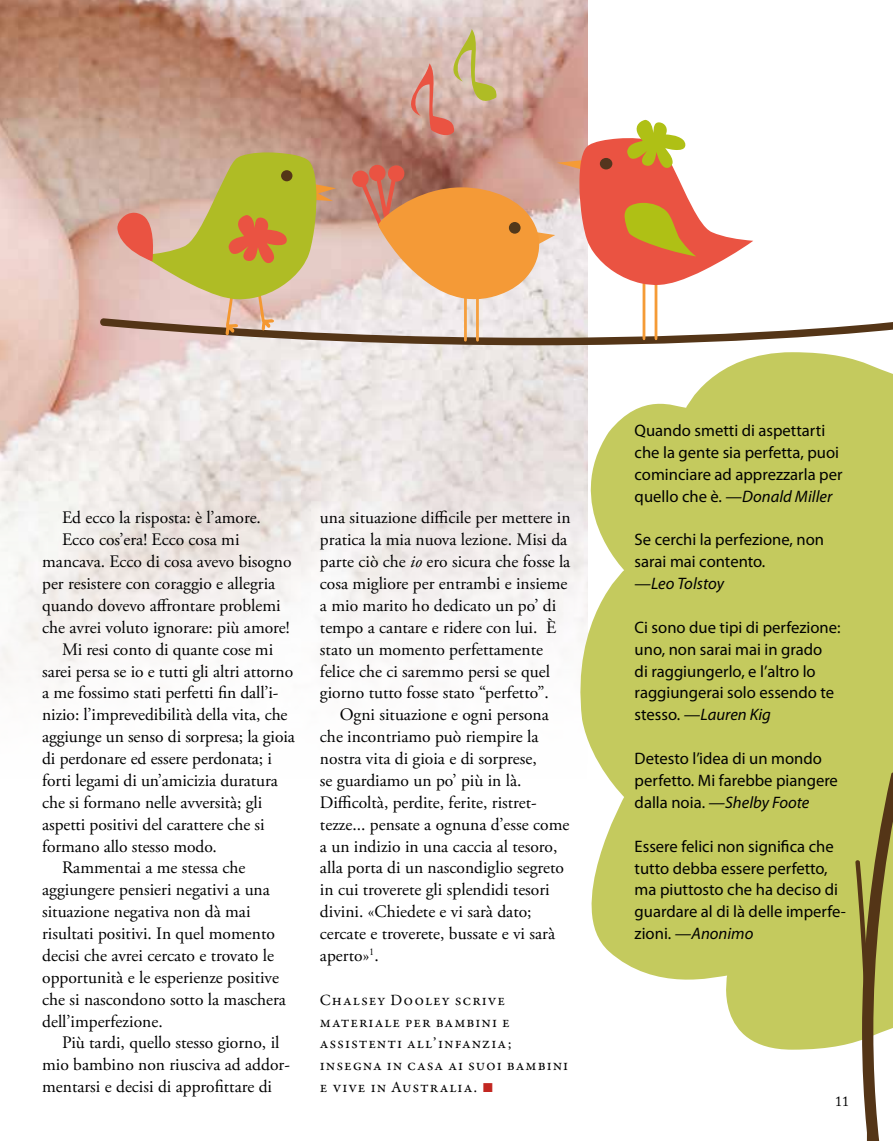
<style>
.page{position:relative;width:893px;height:1141px;background:#fff}
.page>*{position:absolute;margin:0;border:0;box-sizing:border-box;transform-origin:0 0}
.t1{font:17.5px/21.9px "Adobe Garamond Pro";color:#000}
.t2{font:16.62px/21.9px "Myriad Pro";color:#000}
.t3{font:15.75px/21.9px "Garamond Premr Pro";letter-spacing:.06em;color:#000}
.t4{font:14px "Adobe Caslon Pro";color:#000}
.s1{font-style:italic}
.s2{font-family:"Arial";font-size:19.25px;color:#c22721}
</style>
<div class="page">
<img style="left:0;top:0;width:588px;height:699px">
<svg style="left:561px;top:352px;width:332px;height:698px;fill:#c4ca5e"></svg>
<svg style="left:100px;top:29px;width:793px;height:316px"></svg>
<svg style="left:855px;top:772px;width:38px;height:369px"></svg>
<p class="t1" style="left:62px;top:508px;width:200px">Ed ecco la risposta: è l’amore.</p>
<p class="t1" style="left:62px;top:529px;width:179px">Ecco cos’era! Ecco cosa mi</p>
<p class="t1" style="left:42px;top:551px;width:251px">mancava. Ecco di cosa avevo bisogno</p>
<p class="t1" style="left:42px;top:573px;width:235px">per resistere con coraggio e allegria</p>
<p class="t1" style="left:42px;top:595px;width:240px">quando dovevo affrontare problemi</p>
<p class="t1" style="left:42px;top:617px;width:249px">che avrei voluto ignorare: più amore!</p>
<p class="t1" style="left:62px;top:639px;width:213px">Mi resi conto di quante cose mi</p>
<p class="t1" style="left:42px;top:661px;width:253px">sarei persa se io e tutti gli altri attorno</p>
<p class="t1" style="left:42px;top:683px;width:238px">a me fossimo stati perfetti fin dall’i-</p>
<p class="t1" style="left:42px;top:704px;width:247px">nizio: l’imprevedibilità della vita, che</p>
<p class="t1" style="left:42px;top:726px;width:254px">aggiunge un senso di sorpresa; la gioia</p>
<p class="t1" style="left:42px;top:748px;width:231px">di perdonare ed essere perdonata; i</p>
<p class="t1" style="left:42px;top:770px;width:237px">forti legami di un’amicizia duratura</p>
<p class="t1" style="left:42px;top:792px;width:222px">che si formano nelle avversità; gli</p>
<p class="t1" style="left:42px;top:814px;width:224px">aspetti positivi del carattere che si</p>
<p class="t1" style="left:42px;top:836px;width:176px">formano allo stesso modo.</p>
<p class="t1" style="left:62px;top:858px;width:185px">Rammentai a me stessa che</p>
<p class="t1" style="left:42px;top:879px;width:229px">aggiungere pensieri negativi a una</p>
<p class="t1" style="left:42px;top:901px;width:210px">situazione negativa non dà mai</p>
<p class="t1" style="left:42px;top:923px;width:234px">risultati positivi. In quel momento</p>
<p class="t1" style="left:42px;top:945px;width:233px">decisi che avrei cercato e trovato le</p>
<p class="t1" style="left:42px;top:967px;width:238px">opportunità e le esperienze positive</p>
<p class="t1" style="left:42px;top:989px;width:245px">che si nascondono sotto la maschera</p>
<p class="t1" style="left:42px;top:1011px;width:122px">dell’imperfezione.</p>
<p class="t1" style="left:62px;top:1033px;width:219px">Più tardi, quello stesso giorno, il</p>
<p class="t1" style="left:42px;top:1054px;width:249px">mio bambino non riusciva ad addor-</p>
<p class="t1" style="left:42px;top:1076px;width:231px">mentarsi e decisi di approfittare di</p>
<p class="t1" style="left:320px;top:508px;width:252px">una situazione difficile per mettere in pratica la mia nuova lezione. Misi da parte ciò che <span class="s1">io</span> ero sicura che fosse la cosa migliore per entrambi e insieme a mio marito ho dedicato un po’ di tempo a cantare e ridere con lui. È stato un momento perfettamente felice che ci saremmo persi se quel giorno tutto fosse stato “perfetto”.</p>
<p class="t1" style="left:320px;top:704px;width:251px;text-indent:20px">Ogni situazione e ogni persona che incontriamo può riempire la nostra vita di gioia e di sorprese,<br>se guardiamo un po’ più in là.<br>Difficoltà, perdite, ferite, ristret&shy;tezze... pensate a ognuna d’esse come a un indizio in una caccia al tesoro, alla porta di un nascondiglio segreto in cui troverete gli splendidi tesori divini. «Chiedete e vi sarà dato; cercate e troverete, bussate e vi sarà aperto»<sup>1</sup>.</p>
<p class="t3" style="left:320px;top:989px;width:250px">Chalsey Dooley scrive materiale per bambini e assistenti all’infanzia; insegna in casa ai suoi bambini e vive in Australia. <span class="s2">■</span></p>
<p class="t2" style="left:635px;top:419px;width:209px">Quando smetti di aspettarti che la gente sia perfetta, puoi cominciare ad apprezzarla per quello che è. <span class="s1">—Donald Miller</span></p>
<p class="t2" style="left:635px;top:529px;width:191px">Se cerchi la perfezione, non sarai mai contento.<br>—<span class="s1">Leo Tolstoy</span></p>
<p class="t2" style="left:635px;top:616px;width:207px">Ci sono due tipi di perfezione: uno, non sarai mai in grado<br>di raggiungerlo, e l’altro lo raggiungerai solo essendo te stesso. <span class="s1">—Lauren Kig</span></p>
<p class="t2" style="left:635px;top:747px;width:205px">Detesto l’idea di un mondo perfetto. Mi farebbe piangere dalla noia. <span class="s1">—Shelby Foote</span></p>
<p class="t2" style="left:635px;top:835px;width:213px">Essere felici non significa che tutto debba essere perfetto, ma piuttosto che ha deciso di guardare al di là delle imperfe&shy;zioni. <span class="s1">—Anonimo</span></p>
<p class="t4" style="left:835px;top:1093px;width:15px">11</p>
</div>
